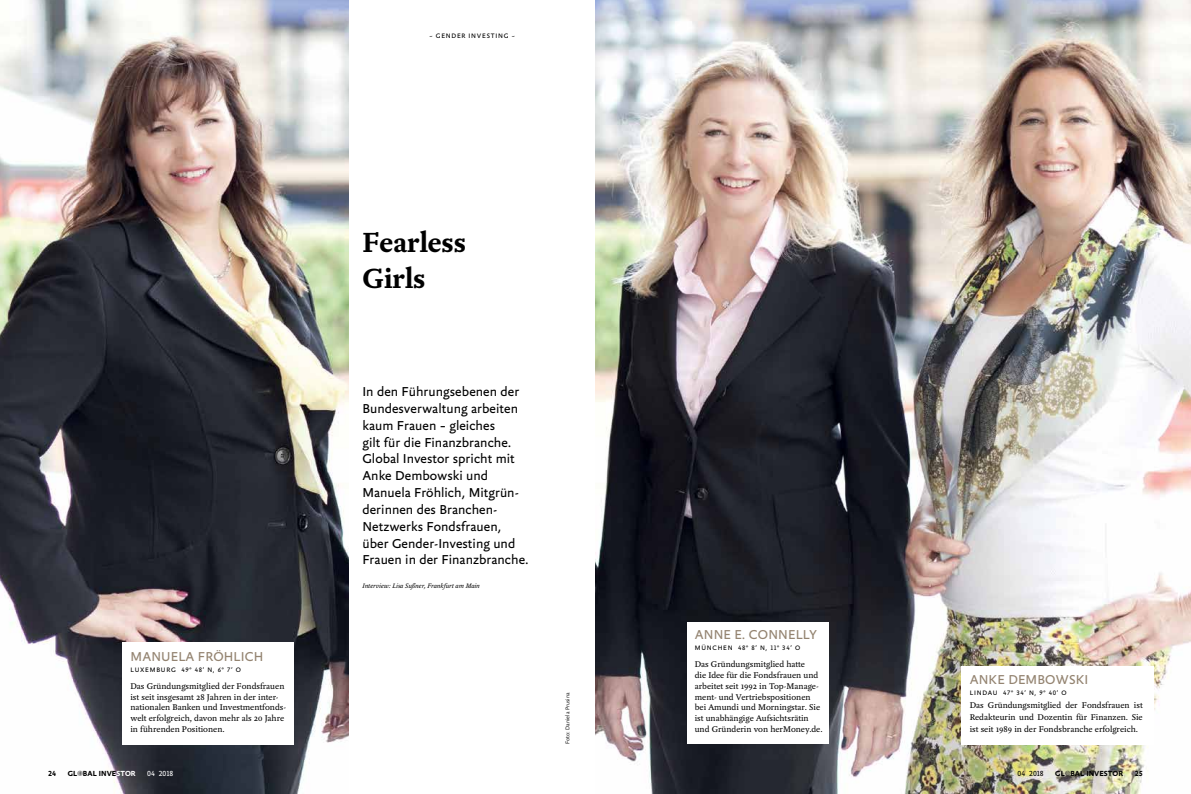
<style>
.page{position:relative;width:1191px;height:794px;background:#fff}
.page>*{position:absolute;margin:0;border:0;box-sizing:border-box;transform-origin:0 0}
.t1{font:700 30px/36px "Yoga Pro";color:#000}
.t2{font:14px/16.8px "Yoga Sans Pro";color:#000}
.t3{font:14px "Yoga Sans Pro";letter-spacing:.01em;color:#948471}
.t4{font:9px/10.8px "Yoga Pro";color:#000}
.t5{font:700 8px "Yoga Sans Pro";letter-spacing:.01em;color:#000}
.t6{font:8px "Yoga Sans Pro";color:#fff}
.t7{font:8px "Yoga Sans Pro";color:#000}
.t8{font:7px "Yoga Sans Pro";letter-spacing:.11em;color:#000}
.t9{font:italic 7px "Yoga Pro";color:#000}
.t10{font:300 6px "Yoga Sans Pro";color:#000}
.s1{color:#fff}
</style>
<div class="page">
<img style="left:595px;top:0;width:596px;height:794px">
<img style="left:0;top:0;width:349px;height:794px">
<div style="left:687px;top:622px;width:141px;height:122px;background:#fff"></div>
<div style="left:961px;top:667px;width:193px;height:78px;background:#fff"></div>
<div style="left:122px;top:642px;width:171px;height:103px;background:#fff"></div>
<svg style="left:1065px;top:770px;width:5px;height:6px"></svg>
<svg style="left:77px;top:770px;width:6px;height:6px"></svg>
<p class="t8" style="left:429px;top:32px;width:87px">~ GENDER INVESTING ~</p>
<h1 class="t1" style="left:362px;top:224px;width:105px">Fearless<br>Girls</h1>
<h2 class="t3" style="left:131px;top:648px;width:134px">MANUELA FRÖHLICH</h2>
<p class="t8" style="left:130px;top:665px;width:112px">LUXEMBURG 49° 48‘ N, 6° 7‘ O</p>
<p class="t4" style="left:130px;top:680px;width:157px">Das Gründungsmitglied der Fondsfrauen ist seit insgesamt 28 Jahren in der inter&shy;nationalen Banken und Investmentfonds&shy;welt erfolgreich, davon mehr als 20 Jahre in führenden Positionen.</p>
<p class="t2" style="left:362px;top:383px;width:168px">In den Führungsebenen der<br>Bundesverwaltung arbeiten kaum Frauen – gleiches<br>gilt für die Finanzbranche.<br>Global Investor spricht mit<br>Anke Dembowski und<br>Manuela Fröhlich, Mitgrün&shy;derinnen des Branchen-<br>Netzwerks Fondsfrauen, über Gender-Investing und<br>Frauen in der Finanzbranche.</p>
<p class="t9" style="left:362px;top:582px;width:119px">Interview: Lisa Sußner, Frankfurt am Main</p>
<p class="t10" style="left:564px;top:744px;width:53px;rotate:-90deg">Foto: Daniela Prusina</p>
<h2 class="t3" style="left:695px;top:626px;width:124px">ANNE E. CONNELLY</h2>
<p class="t8" style="left:695px;top:644px;width:107px">MÜNCHEN 48° 8‘ N, 11° 34‘ O</p>
<p class="t4" style="left:694px;top:659px;width:129px">Das Gründungsmitglied hatte<br>die Idee für die Fondsfrauen und arbeitet seit 1992 in Top-Manage&shy;ment- und Vertriebspositionen bei Amundi und Morningstar. Sie ist unabhängige Aufsichtsrätin und Gründerin von herMoney.de.</p>
<h2 class="t3" style="left:969px;top:672px;width:120px">ANKE DEMBOWSKI</h2>
<p class="t8" style="left:969px;top:689px;width:98px">LINDAU 47° 34‘ N, 9° 40‘ O</p>
<p class="t4" style="left:969px;top:699px;width:175px;line-height:12px;text-align:justify">Das Gründungsmitglied der Fondsfrauen ist Redakteurin und Dozentin für Finanzen. Sie ist seit 1989 in der Fondsbranche erfolgreich.</p>
<p class="t5" style="left:48px;top:768px;width:9px">24</p>
<p class="t5" style="left:68px;top:768px;width:69px">GL BAL INVE<span class="s1">STOR</span></p>
<p class="t6" style="left:147px;top:768px;width:28px">04 2018</p>
<p class="t7" style="left:1017px;top:768px;width:28px">04 2018</p>
<p class="t5" style="left:1055px;top:768px;width:69px">GL BAL INVESTOR</p>
<p class="t5" style="left:1134px;top:768px;width:9px">25</p>
</div>
